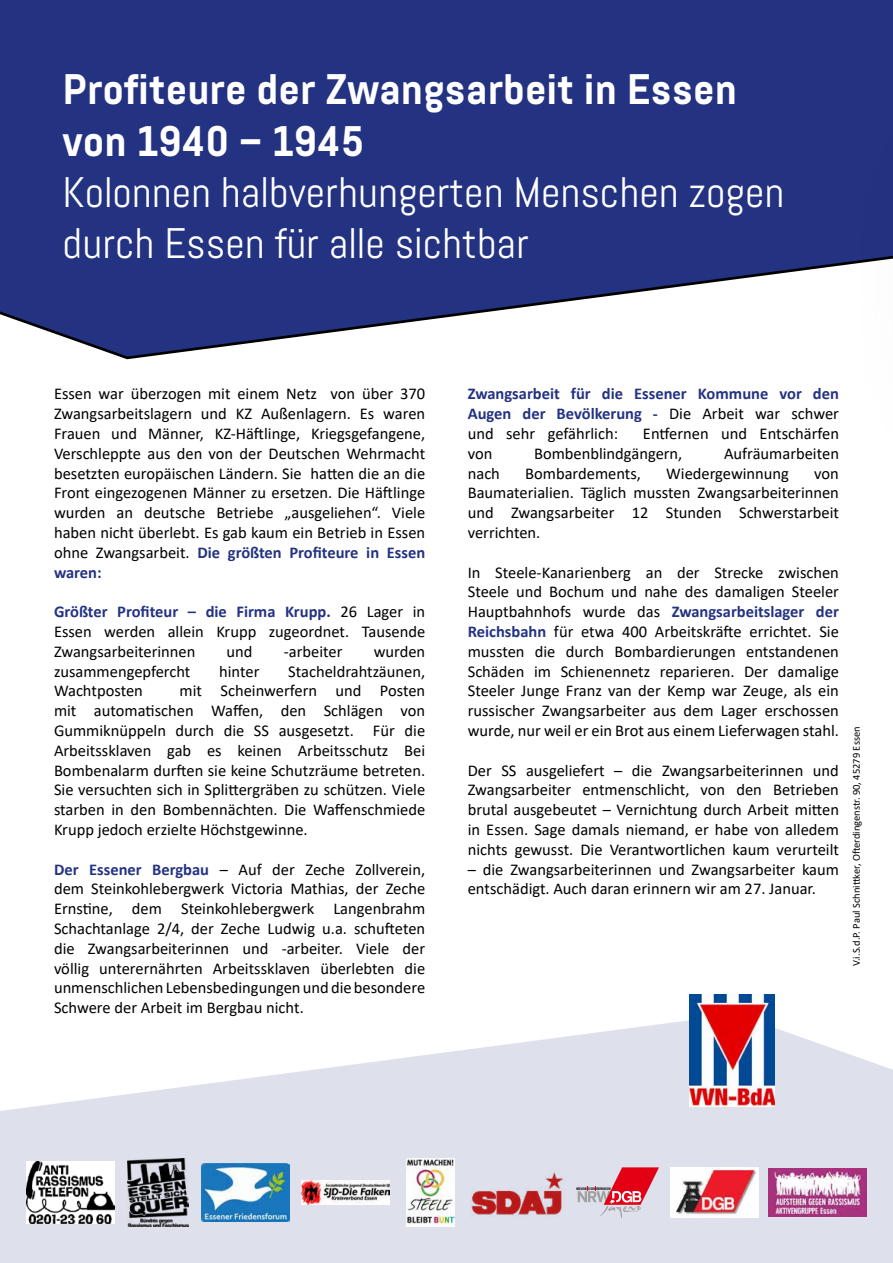
<style>
.page{position:relative;width:893px;height:1263px;background:#fff}
.page>*{position:absolute;margin:0;border:0;box-sizing:border-box;transform-origin:0 0}
.t1{font:42.75px/51.2px "Abel Pro";color:#fff}
.t2{font:700 42.75px/51.2px "Abel Pro";color:#fff}
.t3{font:16.5px/19.8px "Calibri";color:#000;text-align:justify}
.t4{font:700 16.5px/19.8px "Calibri";color:#243282;text-align:justify}
.t5{font:10.5px "Calibri";color:#000}
.t6{font:3.75px "Bebas Neue";color:#000}
.s1{font-weight:700;color:#243282}
.s2{font-weight:400;color:#000}
</style>
<div class="page">
<svg style="left:0;top:0;width:893px;height:360px;background:#3d4a8f"></svg>
<svg style="left:0;top:1014px;width:893px;height:249px;fill:#dee0ec"></svg>
<div style="left:835px;top:43px;width:58px;height:483px;background:#000;opacity:.12"></div>
<img style="left:27px;top:1162px;width:87px;height:61px">
<img style="left:128px;top:1159px;width:60px;height:67px">
<img style="left:202px;top:1164px;width:87px;height:57px">
<img style="left:302px;top:1180px;width:87px;height:25px">
<img style="left:406px;top:1159px;width:48px;height:67px">
<img style="left:466px;top:1163px;width:99px;height:59px">
<svg style="left:578px;top:1167px;width:81px;height:51px;background:#dc9ba8"></svg>
<img style="left:670px;top:1168px;width:88px;height:49px">
<img style="left:690px;top:994px;width:85px;height:112px">
<img style="left:769px;top:1168px;width:97px;height:49px">
<h1 class="t2" style="left:63px;top:65px;width:676px">Profiteure der Zwangsarbeit in Essen von 1940 – 1945</h1>
<h1 class="t1" style="left:63px;top:167px;width:723px">Kolonnen halbverhungerten Menschen zogen durch Essen für alle sichtbar</h1>
<p class="t3" style="left:54px;top:384px;width:373px">Essen war überzogen mit einem Netz von über 370<br>Zwangsarbeitslagern und KZ Außenlagern. Es waren Frauen und Männer, KZ-Häftlinge, Kriegsgefangene, Verschleppte aus den von der Deutschen Wehrmacht besetzten europäischen Ländern. Sie hatten die an die Front eingezogenen Männer zu ersetzen. Die Häftlinge wurden an deutsche Betriebe „ausgeliehen“. Viele haben nicht überlebt. Es gab kaum ein Betrieb in Essen ohne Zwangsarbeit. <span class="s1">Die größten Profiteure in Essen waren:</span></p>
<p class="t3" style="left:54px;top:601px;width:373px"><span class="s1">Größter Profiteur – die Firma Krupp.</span> 26 Lager in Essen werden allein Krupp zugeordnet. Tausende Zwangsarbeiterinnen</p>
<p class="t3" style="left:227px;top:641px;width:27px">und</p>
<p class="t3" style="left:284px;top:641px;width:60px">-arbeiter</p>
<p class="t3" style="left:374px;top:641px;width:53px">wurden</p>
<p class="t3" style="left:54px;top:661px;width:138px">zusammengepfercht</p>
<p class="t3" style="left:219px;top:661px;width:42px">hinter</p>
<p class="t3" style="left:288px;top:661px;width:138px">Stacheldrahtzäunen,</p>
<p class="t3" style="left:54px;top:681px;width:90px">Wachtposten</p>
<p class="t3" style="left:54px;top:681px;width:373px;text-indent:126px">mit Scheinwerfern und Posten mit automatischen Waffen, den Schlägen von Gummiknüppeln durch die SS ausgesetzt. Für die Arbeitssklaven gab es keinen Arbeitsschutz Bei Bombenalarm durften sie keine Schutzräume betreten.<br>Sie versuchten sich in Splittergräben zu schützen. Viele starben in den Bombennächten. Die Waffenschmiede Krupp jedoch erzielte Höchstgewinne.</p>
<p class="t3" style="left:54px;top:859px;width:373px"><span class="s1">Der Essener Bergbau</span> – Auf der Zeche Zollverein, dem Steinkohlebergwerk Victoria Mathias, der Zeche Ernstine, dem Steinkohlebergwerk Langenbrahm Schachtanlage 2/4, der Zeche Ludwig u.a. schufteten die Zwangsarbeiterinnen und -arbeiter. Viele der völlig unterernährten Arbeitssklaven überlebten die unmenschlichen Lebensbedingungen und die besondere Schwere der Arbeit im Bergbau nicht.</p>
<p class="t4" style="left:468px;top:384px;width:373px">Zwangsarbeit für die Essener Kommune vor den Augen der Bevölkerung - <span class="s2">Die Arbeit war schwer und sehr gefährlich:</span></p>
<p class="t3" style="left:643px;top:423px;width:198px">Entfernen und Entschärfen</p>
<p class="t3" style="left:468px;top:443px;width:26px">von</p>
<p class="t3" style="left:534px;top:443px;width:150px">Bombenblindgängern,</p>
<p class="t3" style="left:724px;top:443px;width:116px">Aufräumarbeiten</p>
<p class="t3" style="left:468px;top:463px;width:34px">nach</p>
<p class="t3" style="left:525px;top:463px;width:117px">Bombardements,</p>
<p class="t3" style="left:666px;top:463px;width:124px">Wiedergewinnung</p>
<p class="t3" style="left:468px;top:463px;width:373px;text-indent:347px">von Baumaterialien. Täglich mussten Zwangsarbeiterinnen und Zwangsarbeiter 12 Stunden Schwerstarbeit verrichten.</p>
<p class="t3" style="left:468px;top:562px;width:373px">In Steele-Kanarienberg an der Strecke zwischen Steele und Bochum und nahe des damaligen Steeler Hauptbahnhofs wurde das <span class="s1">Zwangsarbeitslager der Reichsbahn</span> für etwa 400 Arbeitskräfte errichtet. Sie mussten die durch Bombardierungen entstandenen Schäden im Schienennetz reparieren. Der damalige Steeler Junge Franz van der Kemp war Zeuge, als ein russischer Zwangsarbeiter aus dem Lager erschossen wurde, nur weil er ein Brot aus einem Lieferwagen stahl.</p>
<p class="t3" style="left:468px;top:760px;width:373px">Der SS ausgeliefert – die Zwangsarbeiterinnen und Zwangsarbeiter entmenschlicht, von den Betrieben brutal ausgebeutet – Vernichtung durch Arbeit mitten in Essen. Sage damals niemand, er habe von alledem nichts gewusst. Die Verantwortlichen kaum verurteilt</p>
<p class="t3" style="left:468px;top:859px;width:373px">– die Zwangsarbeiterinnen und Zwangsarbeiter kaum entschädigt. Auch daran erinnern wir am 27. Januar.</p>
<p class="t5" style="left:849px;top:966px;width:241px;rotate:-90deg">V.i.S.d.P. Paul Schnittker, Ofterdingenstr. 90, 45279 Essen</p>
<p class="t6" style="left:576px;top:1186px;width:36px">MÜLHEIM ESSEN OBERHAUSEN</p>
</div>
